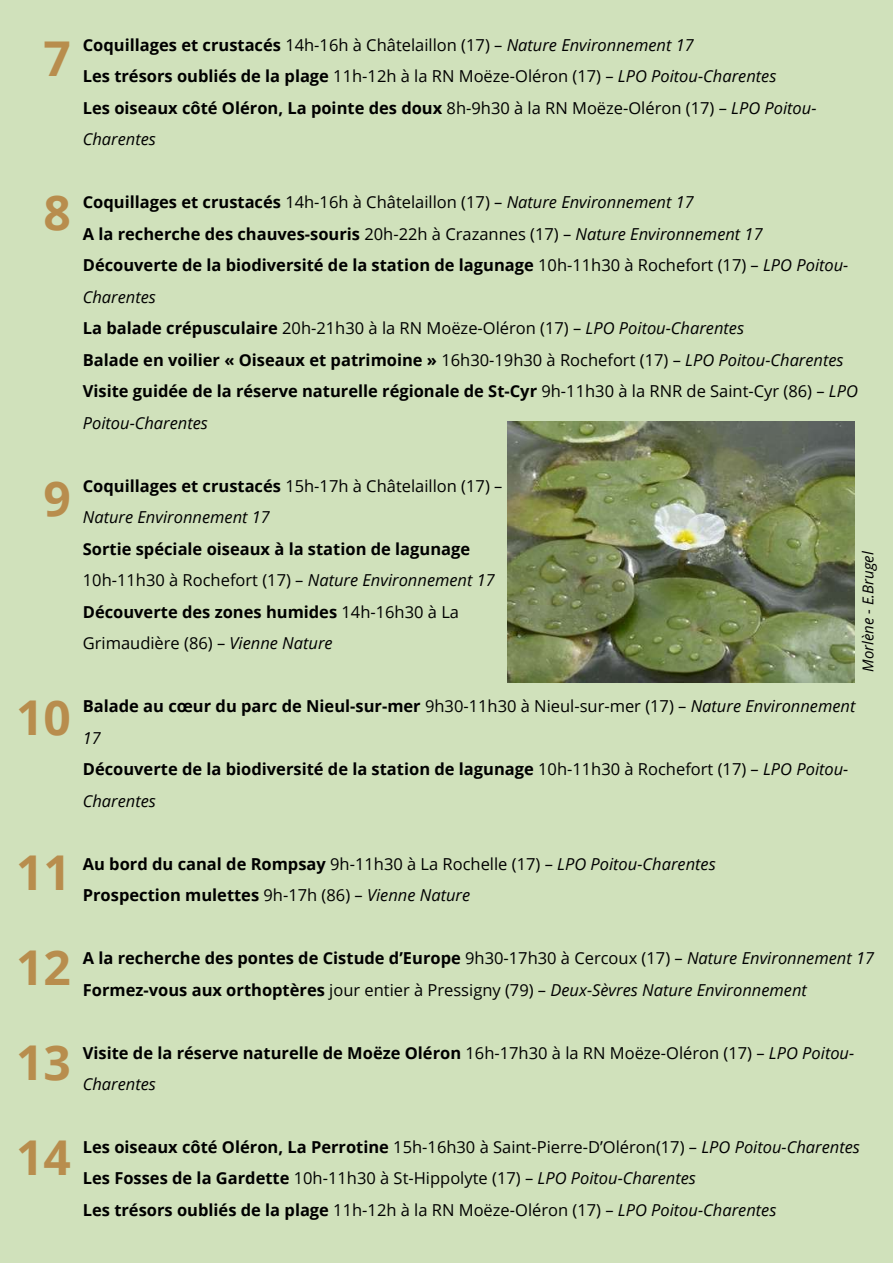
<style>
.page{position:relative;width:893px;height:1264px;background:#fff}
.page>*{position:absolute;margin:0;border:0;box-sizing:border-box;transform-origin:0 0}
.t1{font:700 48px/94.9px "Open Sans";color:#b88d4d;text-align:justify}
.t2{font:700 16.5px/31.5px "Open Sans";color:#000}
.t3{font:16.5px/31.5px "Open Sans";color:#000}
.t4{font:italic 15px "Open Sans";color:#000}
.s1{font-weight:400}
.s2{font-weight:400;font-style:italic}
.s3{font-weight:700}
.s4{font-style:italic}
</style>
<div class="page">
<div style="left:0;top:0;width:892px;height:1262px;background:#d0e1bb"></div>
<img style="left:508px;top:421px;width:346px;height:261px">
<h1 class="t1" style="left:44px;top:9px;width:29px">7</h1>
<p class="t2" style="left:83px;top:29px;width:735px">Coquillages et crustacés <span class="s1">14h-16h à Châtelaillon (17) –</span> <span class="s2">Nature Environnement 17<br></span>Les trésors oubliés de la plage <span class="s1">11h-12h à la RN Moëze-Oléron (17) –</span> <span class="s2">LPO Poitou-Charentes<br></span>Les oiseaux côté Oléron, La pointe des doux <span class="s1">8h-9h30 à la RN Moëze-Oléron (17) –</span> <span class="s2">LPO Poitou-Charentes</span></p>
<h1 class="t1" style="left:44px;top:164px;width:29px">8</h1>
<p class="t2" style="left:83px;top:186px;width:776px">Coquillages et crustacés <span class="s1">14h-16h à Châtelaillon (17) –</span> <span class="s2">Nature Environnement 17<br></span>A la recherche des chauves-souris <span class="s1">20h-22h à Crazannes (17) –</span> <span class="s2">Nature Environnement 17<br></span>Découverte de la biodiversité de la station de lagunage <span class="s1">10h-11h30 à Rochefort (17) –</span> <span class="s2">LPO Poitou-Charentes<br></span>La balade crépusculaire <span class="s1">20h-21h30 à la RN Moëze-Oléron (17) –</span> <span class="s2">LPO Poitou-Charentes<br></span>Balade en voilier « Oiseaux et patrimoine » <span class="s1">16h30-19h30 à Rochefort (17) –</span> <span class="s2">LPO Poitou-Charentes </span>Visite guidée de la réserve naturelle régionale de St-Cyr <span class="s1">9h-11h30 à la RNR de Saint-Cyr (86) –</span> <span class="s2">LPO Poitou-Charentes</span></p>
<h1 class="t1" style="left:44px;top:450px;width:29px">9</h1>
<h1 class="t1" style="left:16px;top:669px;width:56px">10</h1>
<p class="t3" style="left:83px;top:469px;width:421px"><span class="s3">Coquillages et crustacés</span> 15h-17h à Châtelaillon (17) –<br><span class="s4">Nature Environnement 17</span></p>
<p class="t2" style="left:83px;top:532px;width:413px">Sortie spéciale oiseaux à la station de lagunage <span class="s1">10h-11h30 à Rochefort (17) –</span> <span class="s2">Nature Environnement 17<br></span>Découverte des zones humides <span class="s1">14h-16h30 à La Grimaudière (86) –</span> <span class="s2">Vienne Nature</span></p>
<p class="t4" style="left:857px;top:672px;width:122px;rotate:-90deg">Morlène - E.Brugel</p>
<p class="t2" style="left:83px;top:690px;width:774px">Balade au cœur du parc de Nieul-sur-mer <span class="s1">9h30-11h30 à Nieul-sur-mer (17) –</span> <span class="s2">Nature Environnement 17<br></span>Découverte de la biodiversité de la station de lagunage <span class="s1">10h-11h30 à Rochefort (17) –</span> <span class="s2">LPO Poitou-Charentes</span></p>
<h1 class="t1" style="left:16px;top:823px;width:56px">11<br>12<br>13<br>14</h1>
<p class="t2" style="left:83px;top:847px;width:634px">Au bord du canal de Rompsay <span class="s1">9h-11h30 à La Rochelle (17) –</span> <span class="s2">LPO Poitou-Charentes<br></span>Prospection mulettes <span class="s1">9h-17h (86) –</span> <span class="s2">Vienne Nature</span></p>
<p class="t2" style="left:83px;top:941px;width:792px">A la recherche des pontes de Cistude d’Europe <span class="s1">9h30-17h30 à Cercoux (17) –</span> <span class="s2">Nature Environnement 17<br></span>Formez-vous aux orthoptères <span class="s1">jour entier à Pressigny (79) –</span> <span class="s2">Deux-Sèvres Nature Environnement</span></p>
<p class="t2" style="left:83px;top:1036px;width:772px">Visite de la réserve naturelle de Moëze Oléron <span class="s1">16h-17h30 à la RN Moëze-Oléron (17) –</span> <span class="s2">LPO Poitou-<br>Charentes</span></p>
<p class="t3" style="left:83px;top:1130px;width:778px"><span class="s3">Les oiseaux côté Oléron, La Perrotine</span> 15h-16h30 à Saint-Pierre-D’Oléron(17) – <span class="s4">LPO Poitou-Charentes<br></span><span class="s3">Les Fosses de la Gardette</span> 10h-11h30 à St-Hippolyte (17) – <span class="s4">LPO Poitou-Charentes<br></span><span class="s3">Les trésors oubliés de la plage</span> 11h-12h à la RN Moëze-Oléron (17) – <span class="s4">LPO Poitou-Charentes</span></p>
</div>
